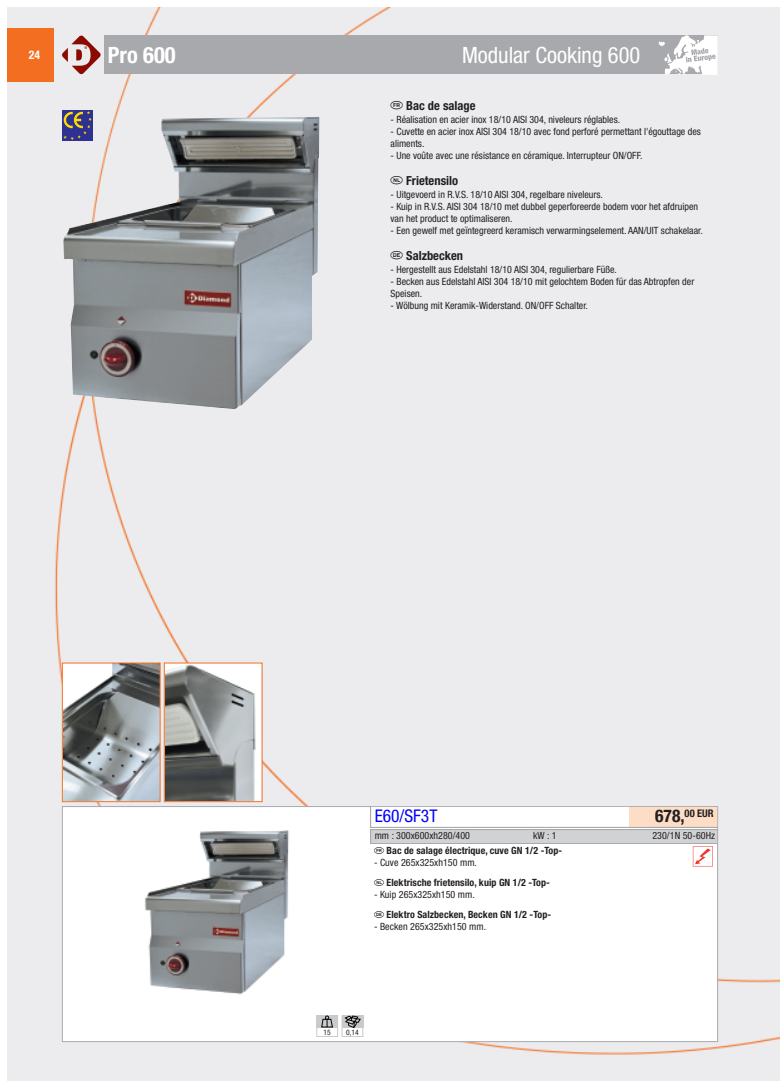
<style>
.page{position:relative;width:780px;height:1088px;background:#fff}
.page>*{position:absolute;margin:0;border:0;box-sizing:border-box;transform-origin:0 0}
.t1{font:condensed 22.5px "Helvetica Neue";color:#fff}
.t2{font:700 condensed 22.5px "Helvetica Neue";color:#fff}
.t3{font:condensed 17.5px "Helvetica Neue";color:#00f}
.t4{font:700 condensed 12.5px "Helvetica Neue";color:#231f20}
.t5{font:700 condensed 11.88px "Helvetica Neue";color:#fff}
.t6{font:700 condensed 10.5px "Helvetica Neue";color:#231f20}
.t7{font:condensed 10px/12px "Helvetica Neue";color:#231f20}
.t8{font:700 condensed 10px/20px "Helvetica Neue";letter-spacing:.005em;color:#231f20}
.t9{font:condensed 7.5px "Helvetica Neue";color:#231f20}
.s1{font-size:17.5px}
.s2{font-weight:400}
</style>
<div class="page">
<div style="left:762px;top:7px;width:17px;height:1074px;background:#ececee"></div>
<div style="left:7px;top:7px;width:755px;height:1074px;background:#ececee"></div>
<div style="left:8px;top:28px;width:46px;height:53px;background:#f36e21"></div>
<div style="left:625px;top:35px;width:93px;height:39px;background:#a8a9ad"></div>
<svg style="left:658px;top:35px;width:59px;height:39px"></svg>
<svg style="left:62px;top:36px;width:39px;height:38px"></svg>
<div style="left:104px;top:35px;width:543px;height:39px;background:#a8a9ad"></div>
<div style="left:63px;top:807px;width:654px;height:234px;background:#fff"></div>
<div style="left:371px;top:830px;width:346px;height:13px;background:#d1d2d4"></div>
<div style="left:370px;top:829px;width:347px;height:15px;border:1px solid #a8a9ad"></div>
<img style="left:145px;top:830px;width:144px;height:165px">
<svg style="left:692px;top:846px;width:21px;height:20px"></svg>
<div style="left:342px;top:1015px;width:21px;height:22px;border:1px solid #c9cacc"></div>
<div style="left:316px;top:1015px;width:22px;height:22px;border:1px solid #c9cacc"></div>
<div style="left:316px;top:1015px;width:22px;height:13px;background:#c9cacc"></div>
<svg style="left:321px;top:1016px;width:12px;height:11px"></svg>
<div style="left:342px;top:1015px;width:21px;height:13px;background:#c9cacc"></div>
<svg style="left:344px;top:1016px;width:16px;height:12px"></svg>
<div style="left:629px;top:807px;width:88px;height:20px;background:#fdddc6"></div>
<div style="left:370px;top:806px;width:348px;height:21px;border:1px solid #a8a9ad"></div>
<img style="left:63px;top:117px;width:256px;height:292px">
<div style="left:62px;top:110px;width:31px;height:31px;background:#2e3092"></div>
<svg style="left:63px;top:111px;width:29px;height:29px"></svg>
<img style="left:64px;top:665px;width:94px;height:135px">
<div style="left:62px;top:663px;width:98px;height:139px;border:1px solid #f36e21"></div>
<img style="left:166px;top:665px;width:94px;height:135px">
<div style="left:164px;top:663px;width:98px;height:139px;border:1px solid #f36e21"></div>
<p class="t5" style="left:29px;top:50px;width:13px">24</p>
<h1 class="t2" style="left:108px;top:47px;width:69px">Pro 600</h1>
<h1 class="t1" style="left:462px;top:47px;width:180px">Modular Cooking 600</h1>
<p class="t4" style="left:390px;top:101px;width:87px"><sup>F</sup> Bac de salage</p>
<p class="t7" style="left:390px;top:114px;width:231px">- Réalisation en acier inox 18/10 AISI 304, niveleurs réglables.</p>
<p class="t7" style="left:390px;top:126px;width:312px">- Cuvette en acier inox AISI 304 18/10 avec fond perforé permettant l'égouttage des aliments.</p>
<p class="t7" style="left:390px;top:150px;width:253px">- Une voûte avec une résistance en céramique. Interrupteur ON/OFF.</p>
<p class="t4" style="left:390px;top:176px;width:69px"><sup>N</sup> Frietensilo</p>
<p class="t7" style="left:390px;top:189px;width:214px">- Uitgevoerd in R.V.S. 18/10 AISI 304, regelbare niveleurs.</p>
<p class="t7" style="left:390px;top:201px;width:309px">- Kuip in R.V.S. AISI 304 18/10 met dubbel geperforeerde bodem voor het afdruipen van het product te optimaliseren.</p>
<p class="t7" style="left:390px;top:225px;width:314px">- Een gewelf met geïntegreerd keramisch verwarmingselement. AAN/UIT schakelaar.</p>
<p class="t4" style="left:390px;top:251px;width:74px"><sup>D</sup> Salzbecken</p>
<p class="t7" style="left:390px;top:264px;width:228px">- Hergestellt aus Edelstahl 18/10 AISI 304, regulierbare Füße.</p>
<p class="t7" style="left:390px;top:276px;width:305px">- Becken aus Edelstahl AISI 304 18/10 mit gelochtem Boden für das Abtropfen der<br>Speisen.</p>
<p class="t7" style="left:390px;top:300px;width:199px">- Wölbung mit Keramik-Widerstand. ON/OFF Schalter.</p>
<h2 class="t3" style="left:374px;top:809px;width:64px">E60/SF3T</h2>
<p class="t6" style="left:655px;top:809px;width:60px"><span class="s1">678,</span>00 EUR</p>
<p class="t7" style="left:374px;top:830px;width:97px">mm : 300x600xh280/400</p>
<p class="t7" style="left:533px;top:830px;width:25px">kW : 1</p>
<p class="t7" style="left:652px;top:830px;width:64px">230/1N 50-60Hz</p>
<p class="t8" style="left:374px;top:841px;width:189px"><sup>F</sup> Bac de salage électrique, cuve GN 1/2 -Top-</p>
<p class="t8" style="left:374px;top:853px;width:177px"><span class="s2">- Cuve 265x325xh150 mm.<br></span><sup>N</sup> Elektrische frietensilo, kuip GN 1/2 -Top-</p>
<p class="t8" style="left:374px;top:885px;width:178px"><span class="s2">- Kuip 265x325xh150 mm.<br></span><sup>D</sup> Elektro Salzbecken, Becken GN 1/2 -Top-</p>
<p class="t7" style="left:374px;top:921px;width:114px">- Becken 265x325xh150 mm.</p>
<p class="t9" style="left:323px;top:1029px;width:9px">15</p>
<p class="t9" style="left:346px;top:1029px;width:14px">0,14</p>
</div>
